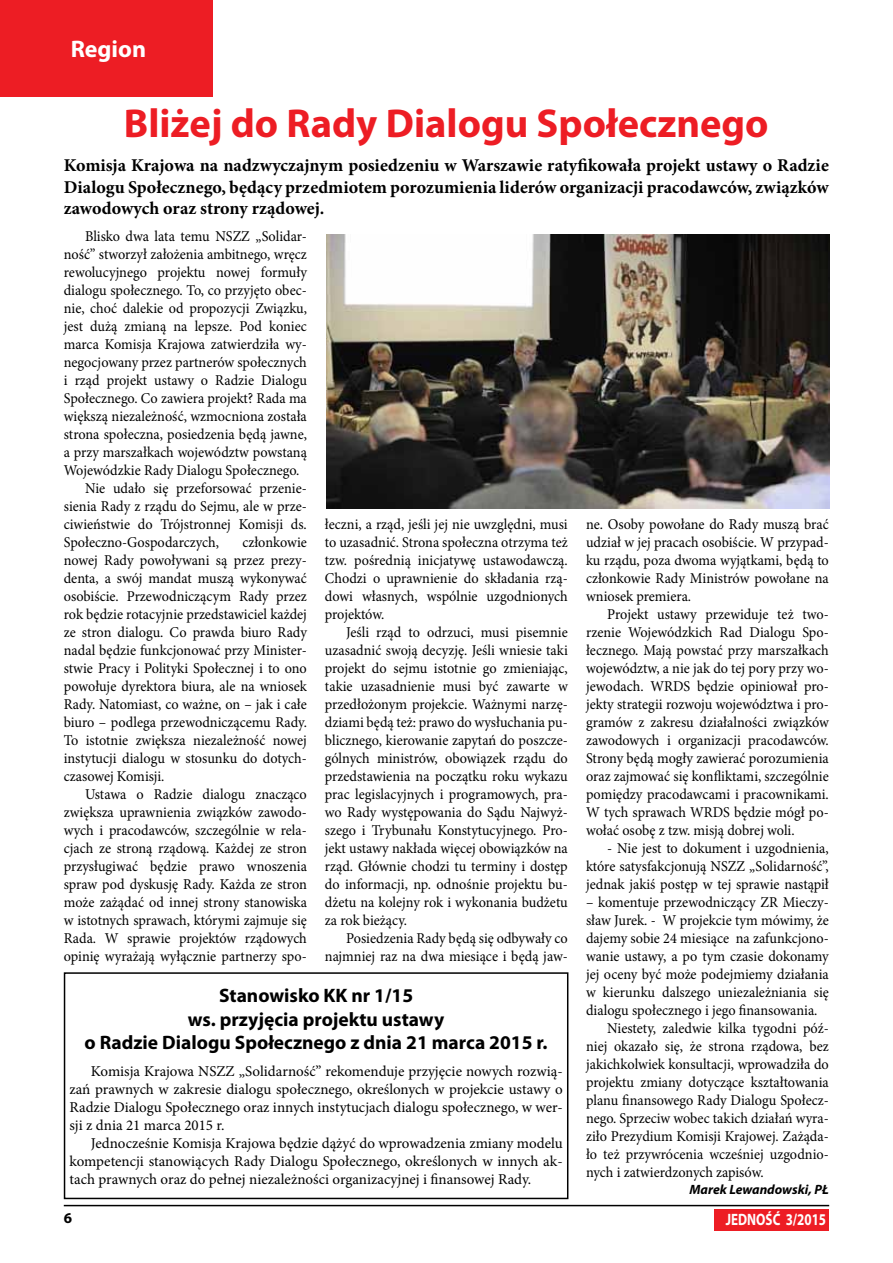
<style>
.page{position:relative;width:893px;height:1263px;background:#fff}
.page>*{position:absolute;margin:0;border:0;box-sizing:border-box;transform-origin:0 0}
.t1{font:700 40.5px "Myriad Pro";color:#ed1d24}
.t2{font:700 24px "Myriad Pro";color:#fff}
.t3{font:700 19.5px/23.4px "Myriad Pro";color:#000;text-align:center}
.t4{font:700 18px/21.6px "Minion Pro";color:#000;text-align:justify}
.t5{font:700 16.5px "Myriad Pro";color:#fff;scale:.79 1}
.t6{font:15px/18px "Minion Pro";color:#000;text-align:justify;scale:.95 1}
.t7{font:15px/18px "Minion Pro";color:#000;text-align:justify}
.t8{font:700 15px "Myriad Pro";color:#000}
.t9{font:italic 700 13.5px "Myriad Pro";color:#000}
</style>
<div class="page">
<div style="left:0;top:0;width:213px;height:96px;background:#ed1d24"></div>
<div style="left:714px;top:1209px;width:115px;height:21px;background:#ed1d24"></div>
<hr style="left:64px;top:1205px;width:765px;height:1px;background:#000">
<div style="left:64px;top:972px;width:504px;height:227px;border:2px solid #000"></div>
<img style="left:326px;top:235px;width:503px;height:273px">
<h2 class="t2" style="left:71px;top:33px;width:77px">Region</h2>
<h1 class="t1" style="left:124px;top:97px;width:646px">Bliżej do Rady Dialogu Społecznego</h1>
<p class="t4" style="left:64px;top:154px;width:767px">Komisja Krajowa na nadzwyczajnym posiedzeniu w Warszawie ratyfikowała projekt ustawy o Radzie Dialogu Społecznego, będący przedmiotem porozumienia liderów organizacji pracodawców, związków zawodowych oraz strony rządowej.</p>
<p class="t6" style="left:85px;top:227px;width:235px">Blisko dwa lata temu NSZZ „Solidar-</p>
<p class="t6" style="left:64px;top:245px;width:257px">ność” stworzył założenia ambitnego, wręcz</p>
<p class="t6" style="left:64px;top:263px;width:257px">rewolucyjnego projektu nowej formuły</p>
<p class="t6" style="left:64px;top:281px;width:257px">dialogu społecznego. To, co przyjęto obec-</p>
<p class="t6" style="left:64px;top:299px;width:257px">nie, choć dalekie od propozycji Związku,</p>
<p class="t6" style="left:64px;top:317px;width:257px">jest dużą zmianą na lepsze. Pod koniec</p>
<p class="t6" style="left:64px;top:335px;width:257px">marca Komisja Krajowa zatwierdziła wy-</p>
<p class="t6" style="left:64px;top:353px;width:257px">negocjowany przez partnerów społecznych</p>
<p class="t6" style="left:64px;top:371px;width:257px">i rząd projekt ustawy o Radzie Dialogu</p>
<p class="t6" style="left:64px;top:389px;width:257px">Społecznego. Co zawiera projekt? Rada ma</p>
<p class="t6" style="left:64px;top:407px;width:257px">większą niezależność, wzmocniona została</p>
<p class="t6" style="left:64px;top:425px;width:257px">strona społeczna, posiedzenia będą jawne,</p>
<p class="t6" style="left:64px;top:443px;width:257px">a przy marszałkach województw powstaną</p>
<p class="t6" style="left:64px;top:461px;width:250px">Wojewódzkie Rady Dialogu Społecznego.</p>
<p class="t6" style="left:85px;top:479px;width:235px">Nie udało się przeforsować przenie-</p>
<p class="t6" style="left:64px;top:497px;width:257px">sienia Rady z rządu do Sejmu, ale w prze-</p>
<p class="t6" style="left:64px;top:515px;width:257px">ciwieństwie do Trójstronnej Komisji ds.</p>
<p class="t6" style="left:64px;top:533px;width:165px">Społeczno-Gospodarczych,</p>
<p class="t6" style="left:325px;top:516px;width:257px">łeczni, a rząd, jeśli jej nie uwzględni, musi to uzasadnić. Strona społeczna otrzyma też tzw. pośrednią inicjatywę ustawodawczą.<br>Chodzi o uprawnienie do składania rzą&shy;dowi własnych, wspólnie uzgodnionych projektów.</p>
<p class="t6" style="left:325px;top:624px;width:257px;text-indent:21px">Jeśli rząd to odrzuci, musi pisemnie uzasadnić swoją decyzję. Jeśli wniesie taki projekt do sejmu istotnie go zmieniając, takie uzasadnienie musi być zawarte w przedłożonym projekcie. Ważnymi narzę&shy;dziami będą też: prawo do wysłuchania pu&shy;blicznego, kierowanie zapytań do poszcze&shy;gólnych ministrów, obowiązek rządu do przedstawienia na początku roku wykazu prac legislacyjnych i programowych, pra&shy;wo Rady występowania do Sądu Najwyż&shy;szego i Trybunału Konstytucyjnego. Pro&shy;jekt ustawy nakłada więcej obowiązków na rząd. Głównie chodzi tu terminy i dostęp do informacji, np. odnośnie projektu bu&shy;dżetu na kolejny rok i wykonania budżetu za rok bieżący.</p>
<p class="t6" style="left:325px;top:930px;width:257px;text-align:right">Posiedzenia Rady będą się odbywały co najmniej raz na dwa miesiące i będą jaw-</p>
<p class="t6" style="left:586px;top:516px;width:257px">ne. Osoby powołane do Rady muszą brać udział w jej pracach osobiście. W przypad&shy;ku rządu, poza dwoma wyjątkami, będą to członkowie Rady Ministrów powołane na wniosek premiera.</p>
<p class="t6" style="left:586px;top:606px;width:257px;text-indent:21px">Projekt ustawy przewiduje też two&shy;rzenie Wojewódzkich Rad Dialogu Spo&shy;łecznego. Mają powstać przy marszałkach województw, a nie jak do tej pory przy wo&shy;jewodach. WRDS będzie opiniował pro&shy;jekty strategii rozwoju województwa i pro&shy;gramów z zakresu działalności związków zawodowych i organizacji pracodawców.<br>Strony będą mogły zawierać porozumienia oraz zajmować się konfliktami, szczególnie pomiędzy pracodawcami i pracownikami.<br>W tych sprawach WRDS będzie mógł po&shy;wołać osobę z tzw. misją dobrej woli.</p>
<p class="t6" style="left:586px;top:840px;width:257px;text-indent:21px">- Nie jest to dokument i uzgodnienia, które satysfakcjonują NSZZ „Solidarność”, jednak jakiś postęp w tej sprawie nastąpił</p>
<p class="t6" style="left:586px;top:894px;width:257px">– komentuje przewodniczący ZR Mieczy-</p>
<p class="t6" style="left:586px;top:912px;width:257px">sław Jurek. - W projekcie tym mówimy, że</p>
<p class="t6" style="left:586px;top:930px;width:257px">dajemy sobie 24 miesiące na zafunkcjono-</p>
<p class="t6" style="left:586px;top:948px;width:257px">wanie ustawy, a po tym czasie dokonamy</p>
<p class="t6" style="left:586px;top:966px;width:257px">jej oceny być może podejmiemy działania</p>
<p class="t6" style="left:586px;top:984px;width:257px">w kierunku dalszego uniezależniania się</p>
<p class="t6" style="left:586px;top:1002px;width:245px">dialogu społecznego i jego finansowania.</p>
<p class="t6" style="left:607px;top:1020px;width:235px">Niestety, zaledwie kilka tygodni póź-</p>
<p class="t6" style="left:586px;top:1038px;width:257px">niej okazało się, że strona rządowa, bez</p>
<p class="t6" style="left:586px;top:1056px;width:257px">jakichkolwiek konsultacji, wprowadziła do</p>
<p class="t6" style="left:586px;top:1074px;width:257px">projektu zmiany dotyczące kształtowania</p>
<p class="t6" style="left:586px;top:1092px;width:257px">planu finansowego Rady Dialogu Społecz-</p>
<p class="t6" style="left:586px;top:1110px;width:257px">nego. Sprzeciw wobec takich działań wyra-</p>
<p class="t6" style="left:586px;top:1128px;width:257px">ziło Prezydium Komisji Krajowej. Zażąda-</p>
<p class="t6" style="left:586px;top:1146px;width:257px">ło też przywrócenia wcześniej uzgodnio-</p>
<p class="t6" style="left:586px;top:1164px;width:188px">nych i zatwierdzonych zapisów.</p>
<p class="t9" style="left:689px;top:1180px;width:141px">Marek Lewandowski, PŁ</p>
<p class="t6" style="left:64px;top:533px;width:257px;text-indent:179px">członkowie nowej Rady powoływani są przez prezy&shy;denta, a swój mandat muszą wykonywać osobiście. Przewodniczącym Rady przez rok będzie rotacyjnie przedstawiciel każdej ze stron dialogu. Co prawda biuro Rady nadal będzie funkcjonować przy Minister&shy;stwie Pracy i Polityki Społecznej i to ono powołuje dyrektora biura, ale na wniosek Rady. Natomiast, co ważne, on – jak i całe biuro – podlega przewodniczącemu Rady.<br>To istotnie zwiększa niezależność nowej instytucji dialogu w stosunku do dotych&shy;czasowej Komisji.</p>
<p class="t6" style="left:64px;top:785px;width:257px;text-indent:21px">Ustawa o Radzie dialogu znacząco zwiększa uprawnienia związków zawodo&shy;wych i pracodawców, szczególnie w rela&shy;cjach ze stroną rządową. Każdej ze stron przysługiwać będzie prawo wnoszenia spraw pod dyskusję Rady. Każda ze stron może zażądać od innej strony stanowiska w istotnych sprawach, którymi zajmuje się Rada. W sprawie projektów rządowych opinię wyrażają wyłącznie partnerzy spo-</p>
<h3 class="t3" style="left:85px;top:983px;width:465px">Stanowisko KK nr 1/15<br>ws. przyjęcia projektu ustawy<br>o Radzie Dialogu Społecznego z dnia 21 marca 2015 r.</h3>
<p class="t7" style="left:70px;top:1062px;width:495px;text-indent:21px">Komisja Krajowa NSZZ „Solidarność” rekomenduje przyjęcie nowych rozwią&shy;zań prawnych w zakresie dialogu społecznego, określonych w projekcie ustawy o Radzie Dialogu Społecznego oraz innych instytucjach dialogu społecznego, w wer&shy;sji z dnia 21 marca 2015 r.</p>
<p class="t7" style="left:70px;top:1134px;width:495px;text-indent:21px">Jednocześnie Komisja Krajowa będzie dążyć do wprowadzenia zmiany modelu kompetencji stanowiących Rady Dialogu Społecznego, określonych w innych ak&shy;tach prawnych oraz do pełnej niezależności organizacyjnej i finansowej Rady.</p>
<p class="t8" style="left:64px;top:1208px;width:10px">6</p>
<p class="t5" style="left:726px;top:1208px;width:128px">JEDNOŚĆ 3/2015</p>
</div>
